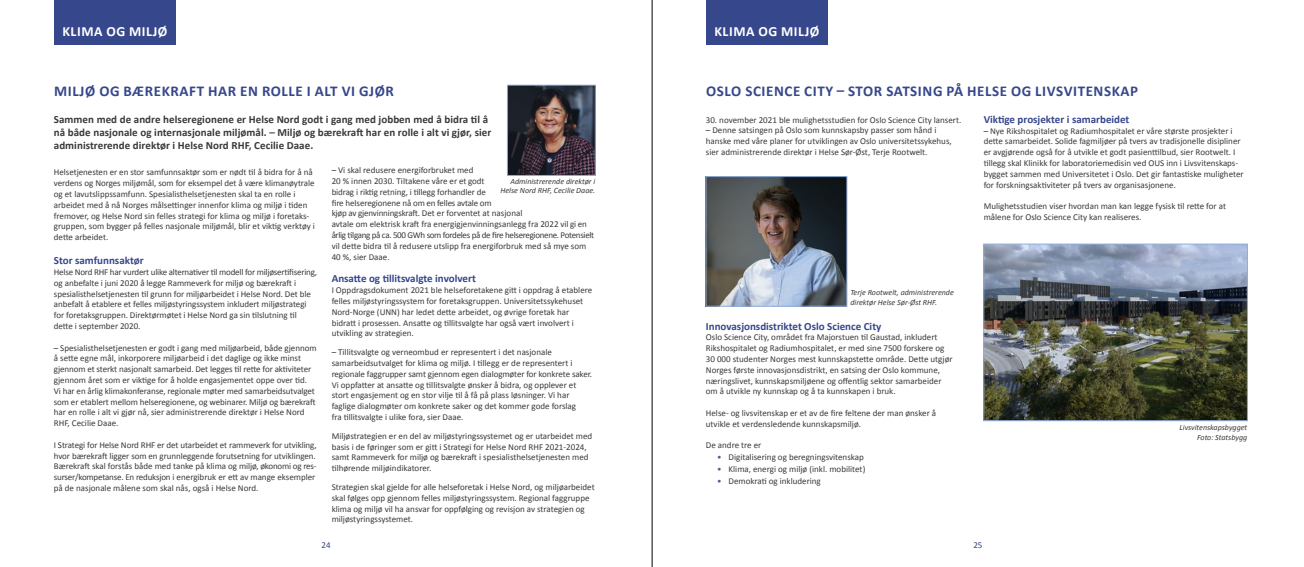
<style>
.page{position:relative;width:1304px;height:567px;background:#fff}
.page>*{position:absolute;margin:0;border:0;box-sizing:border-box;transform-origin:0 0}
.t1{font:700 15px "Calibri";letter-spacing:.04em;color:#36478b}
.t2{font:700 14px "Calibri";letter-spacing:.04em;color:#fff}
.t3{font:700 11px/13.2px "Calibri";letter-spacing:.005em;color:#393939}
.t4{font:700 11px "Calibri";color:#36478b}
.t5{font:9px/10.8px "Calibri";color:#393939}
.t6{font:9px "Calibri";color:#36478b}
.t7{font:italic 8px/9.6px "Calibri";color:#393939;text-align:right}
.s1{color:#4b5a9a}
</style>
<div class="page">
<div style="left:706px;top:0;width:122px;height:44px;background:#36478b"></div>
<div style="left:54px;top:0;width:122px;height:44px;background:#36478b"></div>
<hr style="left:652px;top:0;width:1px;height:567px;background:#000">
<img style="left:708px;top:178px;width:137px;height:126px">
<div style="left:706px;top:176px;width:141px;height:130px;border:1px solid #90aedb"></div>
<img style="left:986px;top:246px;width:259px;height:173px">
<div style="left:984px;top:244px;width:263px;height:177px;border:1px solid #90aedb"></div>
<img style="left:509px;top:87px;width:84px;height:87px">
<div style="left:507px;top:85px;width:88px;height:91px;border:1px solid #90aedb"></div>
<h2 class="t2" style="left:62px;top:23px;width:107px">KLIMA OG MILJØ</h2>
<h2 class="t2" style="left:714px;top:23px;width:107px">KLIMA OG MILJØ</h2>
<h1 class="t1" style="left:54px;top:82px;width:341px">MILJØ OG BÆREKRAFT HAR EN ROLLE I ALT VI GJØR</h1>
<p class="t3" style="left:54px;top:112px;width:439px">Sammen med de andre helseregionene er Helse Nord godt i gang med jobben med å bidra til å nå både nasjonale og internasjonale miljømål. – Miljø og bærekraft har en rolle i alt vi gjør, sier administrerende direktør i Helse Nord RHF, Cecilie Daae.</p>
<p class="t5" style="left:54px;top:167px;width:263px">Helsetjenesten er en stor samfunnsaktør som er nødt til å bidra for å nå verdens og Norges miljømål, som for eksempel det å være klimanøytrale og et lavutslippssamfunn. Spesialisthelsetjenesten skal ta en rolle i arbeidet med å nå Norges målsettinger innenfor klima og miljø i tiden fremover, og Helse Nord sin felles strategi for klima og miljø i foretaks&shy;gruppen, som bygger på felles nasjonale miljømål, blir et viktig verktøy i dette arbeidet.</p>
<p class="t4" style="left:54px;top:253px;width:91px">Stor samfunnsaktør</p>
<p class="t5" style="left:54px;top:266px;width:265px">Helse Nord RHF har vurdert ulike alternativer til modell for miljøsertifisering, og anbefalte i juni 2020 å legge Rammeverk for miljø og bærekraft i spesialisthelsetjenesten til grunn for miljøarbeidet i Helse Nord. Det ble anbefalt å etablere et felles miljøstyringssystem inkludert miljøstrategi for foretaksgruppen. Direktørmøtet i Helse Nord ga sin tilslutning til dette i september 2020.</p>
<p class="t5" style="left:54px;top:342px;width:264px">– Spesialisthelsetjenesten er godt i gang med miljøarbeid, både gjennom å sette egne mål, inkorporere miljøarbeid i det daglige og ikke minst gjennom et sterkt nasjonalt samarbeid. Det legges til rette for aktiviteter gjennom året som er viktige for å holde engasjementet oppe over tid.<br>Vi har en årlig klimakonferanse, regionale møter med samarbeidsutvalget som er etablert mellom helseregionene, og webinarer. Miljø og bærekraft har en rolle i alt vi gjør nå, sier administrerende direktør i Helse Nord RHF, Cecilie Daae.</p>
<p class="t5" style="left:54px;top:439px;width:264px">I Strategi for Helse Nord RHF er det utarbeidet et rammeverk for utvikling, hvor bærekraft ligger som en grunnleggende forutsetning for utviklingen.<br>Bærekraft skal forstås både med tanke på klima og miljø, økonomi og res&shy;surser/kompetanse. En reduksjon i energibruk er ett av mange eksempler på de nasjonale målene som skal nås, også i Helse Nord.</p>
<p class="t5" style="left:332px;top:164px;width:264px">– Vi skal redusere energiforbruket med<br>20 % innen 2030. Tiltakene våre er et godt<br>bidrag i riktig retning, i tillegg forhandler de<br>fire helseregionene nå om en felles avtale om<br>kjøp av gjenvinningskraft. Det er forventet at nasjonal<br>avtale om elektrisk kraft fra energigjenvinningsanlegg fra 2022 vil gi en årlig tilgang på ca. 500 GWh som fordeles på de fire helseregionene. Potensielt vil dette bidra til å redusere utslipp fra energiforbruk med så mye som 40 %, sier Daae.</p>
<p class="t4" style="left:332px;top:272px;width:146px">Ansatte og tillitsvalgte involvert</p>
<p class="t5" style="left:332px;top:284px;width:262px">I Oppdragsdokument 2021 ble helseforetakene gitt i oppdrag å etablere felles miljøstyringssystem for foretaksgruppen. Universitetssykehuset Nord-Norge (UNN) har ledet dette arbeidet, og øvrige foretak har bidratt i prosessen. Ansatte og tillitsvalgte har også vært involvert i utvikling av strategien.</p>
<p class="t5" style="left:332px;top:346px;width:262px">– Tillitsvalgte og verneombud er representert i det nasjonale samarbeidsutvalget for klima og miljø. I tillegg er de representert i regionale faggrupper samt gjennom egen dialogmøter for konkrete saker.<br>Vi oppfatter at ansatte og tillitsvalgte ønsker å bidra, og opplever et stort engasjement og en stor vilje til å få på plass løsninger. Vi har faglige dialogmøter om konkrete saker og det kommer gode forslag<br>fra tillitsvalgte i ulike fora, sier Daae.</p>
<p class="t5" style="left:332px;top:430px;width:262px">Miljøstrategien er en del av miljøstyringssystemet og er utarbeidet med basis i de føringer som er gitt i Strategi for Helse Nord RHF 2021-2024, samt Rammeverk for miljø og bærekraft i spesialisthelsetjenesten med tilhørende miljøindikatorer.</p>
<p class="t5" style="left:332px;top:481px;width:265px">Strategien skal gjelde for alle helseforetak i Helse Nord, og miljøarbeidet skal følges opp gjennom felles miljøstyringssystem. Regional faggruppe klima og miljø vil ha ansvar for oppfølging og revisjon av strategien og miljøstyringssystemet.</p>
<p class="t7" style="left:500px;top:176px;width:96px;line-height:9px">Administrerende direktør i<br>Helse Nord RHF, Cecilie Daae.</p>
<h1 class="t1" style="left:706px;top:82px;width:434px">OSLO SCIENCE CITY – STOR SATSING PÅ HELSE OG LIVSVITENSKAP</h1>
<p class="t5" style="left:706px;top:114px;width:257px">30. november 2021 ble mulighetsstudien for Oslo Science City lansert.</p>
<p class="t5" style="left:706px;top:125px;width:247px">– Denne satsingen på Oslo som kunnskapsby passer som hånd i hanske med våre planer for utviklingen av Oslo universitetssykehus, sier administrerende direktør i Helse Sør-Øst, Terje Rootwelt.</p>
<p class="t4" style="left:984px;top:112px;width:147px">Viktige prosjekter i samarbeidet</p>
<p class="t5" style="left:984px;top:125px;width:262px">– Nye Rikshospitalet og Radiumhospitalet er våre største prosjekter i dette samarbeidet. Solide fagmiljøer på tvers av tradisjonelle disipliner er avgjørende også for å utvikle et godt pasienttilbud, sier Rootwelt. I tillegg skal Klinikk for laboratoriemedisin ved OUS inn i Livsvitenskaps&shy;bygget sammen med Universitetet i Oslo. Det gir fantastiske muligheter for forskningsaktiviteter på tvers av organisasjonene.</p>
<p class="t5" style="left:984px;top:200px;width:244px">Mulighetsstudien viser hvordan man kan legge fysisk til rette for at målene for Oslo Science City kan realiseres.</p>
<p class="t7" style="left:850px;top:287px;width:105px;text-align:left">Terje Rootwelt, administrerende direktør Helse Sør-Øst RHF.</p>
<p class="t4" style="left:706px;top:319px;width:177px">Innovasjonsdistriktet Oslo Science City</p>
<p class="t5" style="left:706px;top:332px;width:248px">Oslo Science City, området fra Majorstuen til Gaustad, inkludert Rikshospitalet og Radiumhospitalet, er med sine 7500 forskere og 30 000 studenter Norges mest kunnskapstette område. Dette utgjør Norges første innovasjonsdistrikt, en satsing der Oslo kommune, næringslivet, kunnskapsmiljøene og offentlig sektor samarbeider om å utvikle ny kunnskap og å ta kunnskapen i bruk.</p>
<p class="t5" style="left:706px;top:407px;width:232px">Helse- og livsvitenskap er et av de fire feltene der man ønsker å utvikle et verdensledende kunnskapsmiljø.</p>
<p class="t5" style="left:706px;top:440px;width:57px">De andre tre er</p>
<p class="t5" style="left:717px;top:452px;width:148px"><span class="s1">•</span> Digitalisering og beregningsvitenskap</p>
<p class="t5" style="left:717px;top:464px;width:150px"><span class="s1">•</span> Klima, energi og miljø (inkl. mobilitet)</p>
<p class="t5" style="left:717px;top:476px;width:105px"><span class="s1">•</span> Demokrati og inkludering</p>
<p class="t7" style="left:1179px;top:422px;width:69px">Livsvitenskapsbygget<br>Foto: Statsbygg</p>
<p class="t6" style="left:321px;top:539px;width:11px">24</p>
<p class="t6" style="left:973px;top:539px;width:11px">25</p>
</div>
